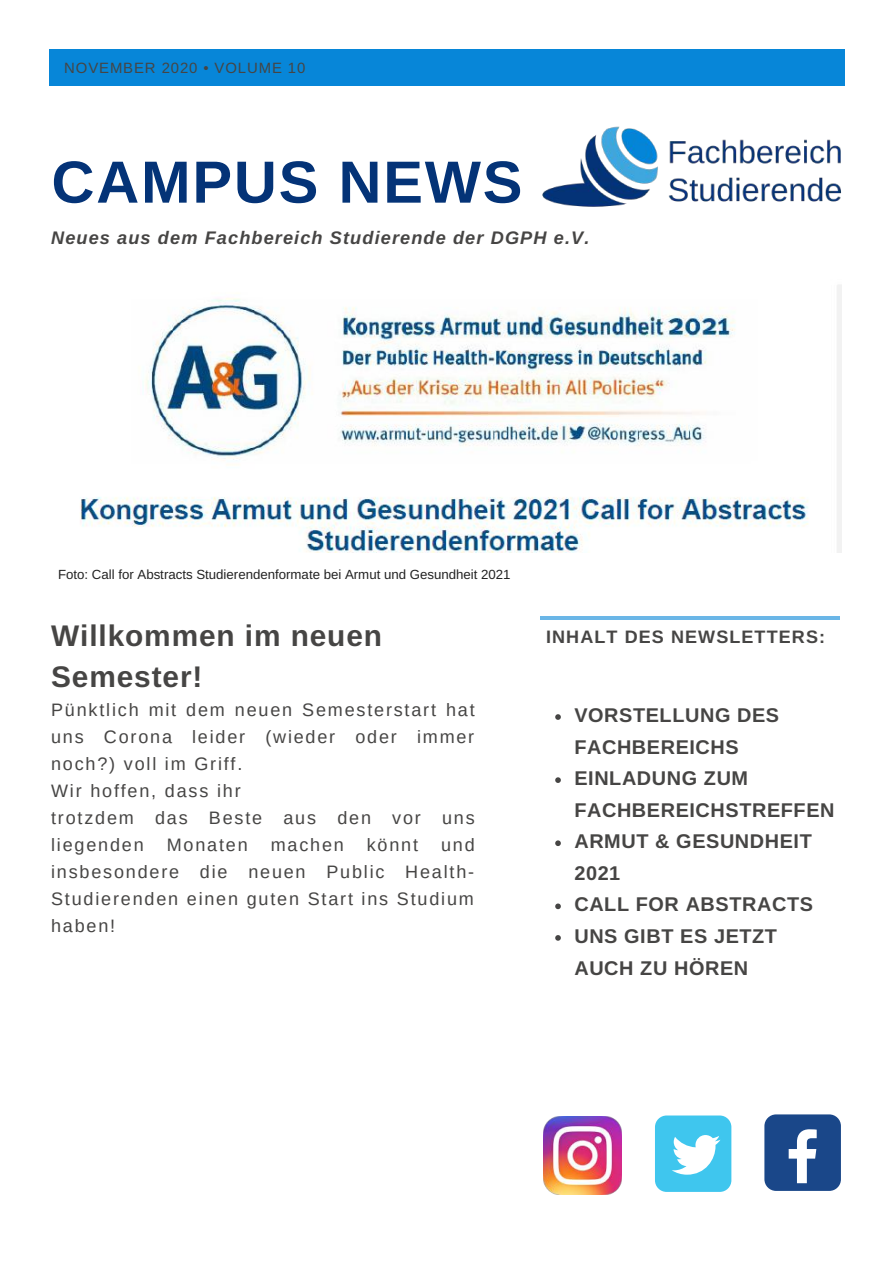
<style>
.page{position:relative;width:894px;height:1264px;background:#fff}
.page>*{position:absolute;margin:0;border:0;box-sizing:border-box;transform-origin:0 0}
.t1{font:700 59.55px "Arimo";letter-spacing:.03em;color:#043377}
.t2{font:700 29.85px/41.7px "Arimo";letter-spacing:.03em;color:#464544}
.t3{font:700 19.8px/31.5px "Arimo";letter-spacing:.03em;color:#464544}
.t4{font:italic 700 18.15px "Arimo";letter-spacing:.06em;color:#464544}
.t5{font:18px/27px "Arimo";letter-spacing:.1em;color:#464544}
.t6{font:700 18px "Arimo";letter-spacing:.06em;color:#464544}
.t7{font:14.85px "Arimo";letter-spacing:.06em;color:#464544}
.t8{font:13.2px "Arimo";color:#222}
</style>
<div class="page">
<svg style="left:555px;top:714px;width:5px;height:5px"></svg>
<svg style="left:555px;top:777px;width:5px;height:6px"></svg>
<svg style="left:555px;top:840px;width:5px;height:6px"></svg>
<svg style="left:555px;top:903px;width:5px;height:6px"></svg>
<svg style="left:555px;top:935px;width:5px;height:5px"></svg>
<hr style="left:540px;top:616px;width:300px;height:4px;background:#6ab6e7">
<img style="left:80px;top:298px;width:760px;height:255px">
<div style="left:50px;top:50px;width:794px;height:36px;background:#0786d8"></div>
<img style="left:531px;top:49px;width:314px;height:276px">
<div style="left:764px;top:1114px;width:76px;height:76px;background:#1a4789;border-radius:12px"></div>
<svg style="left:788px;top:1129px;width:28px;height:54px"></svg>
<div style="left:654px;top:1115px;width:77px;height:76px;background:#3fc6ee;border-radius:12px"></div>
<svg style="left:672px;top:1135px;width:48px;height:39px"></svg>
<img style="left:543px;top:1116px;width:78px;height:78px">
<p class="t7" style="left:64px;top:60px;width:242px">NOVEMBER 2020 • VOLUME 10</p>
<h1 class="t1" style="left:51px;top:149px;width:472px">CAMPUS NEWS</h1>
<p class="t4" style="left:51px;top:227px;width:539px">Neues aus dem Fachbereich Studierende der DGPH e.V.</p>
<p class="t8" style="left:58px;top:566px;width:454px">Foto: Call for Abstracts Studierendenformate bei Armut und Gesundheit 2021</p>
<h2 class="t2" style="left:51px;top:614px;width:332px">Willkommen im neuen<br>Semester!</h2>
<p class="t5" style="left:51px;top:695px;width:425px">Pünktlich mit dem neuen Semesterstart hat uns Corona leider (wieder oder immer noch?) voll im Griff.<br>Wir hoffen, dass ihr<br>trotzdem das Beste aus den vor uns liegenden</p>
<p class="t5" style="left:51px;top:831px;width:425px;text-align:justify;text-indent:390px">und insbesondere die neuen Public Health-Studierenden einen guten Start ins Studium haben!</p>
<p class="t5" style="left:167px;top:831px;width:82px">Monaten</p>
<p class="t5" style="left:270px;top:831px;width:75px">machen</p>
<p class="t5" style="left:367px;top:831px;width:53px">könnt</p>
<p class="t6" style="left:546px;top:626px;width:280px">INHALT DES NEWSLETTERS:</p>
<p class="t3" style="left:574px;top:699px;width:261px">VORSTELLUNG DES<br>FACHBEREICHS<br>EINLADUNG ZUM<br>FACHBEREICHSTREFFEN<br>ARMUT &amp; GESUNDHEIT<br>2021<br>CALL FOR ABSTRACTS<br>UNS GIBT ES JETZT<br>AUCH ZU HÖREN</p>
</div>
